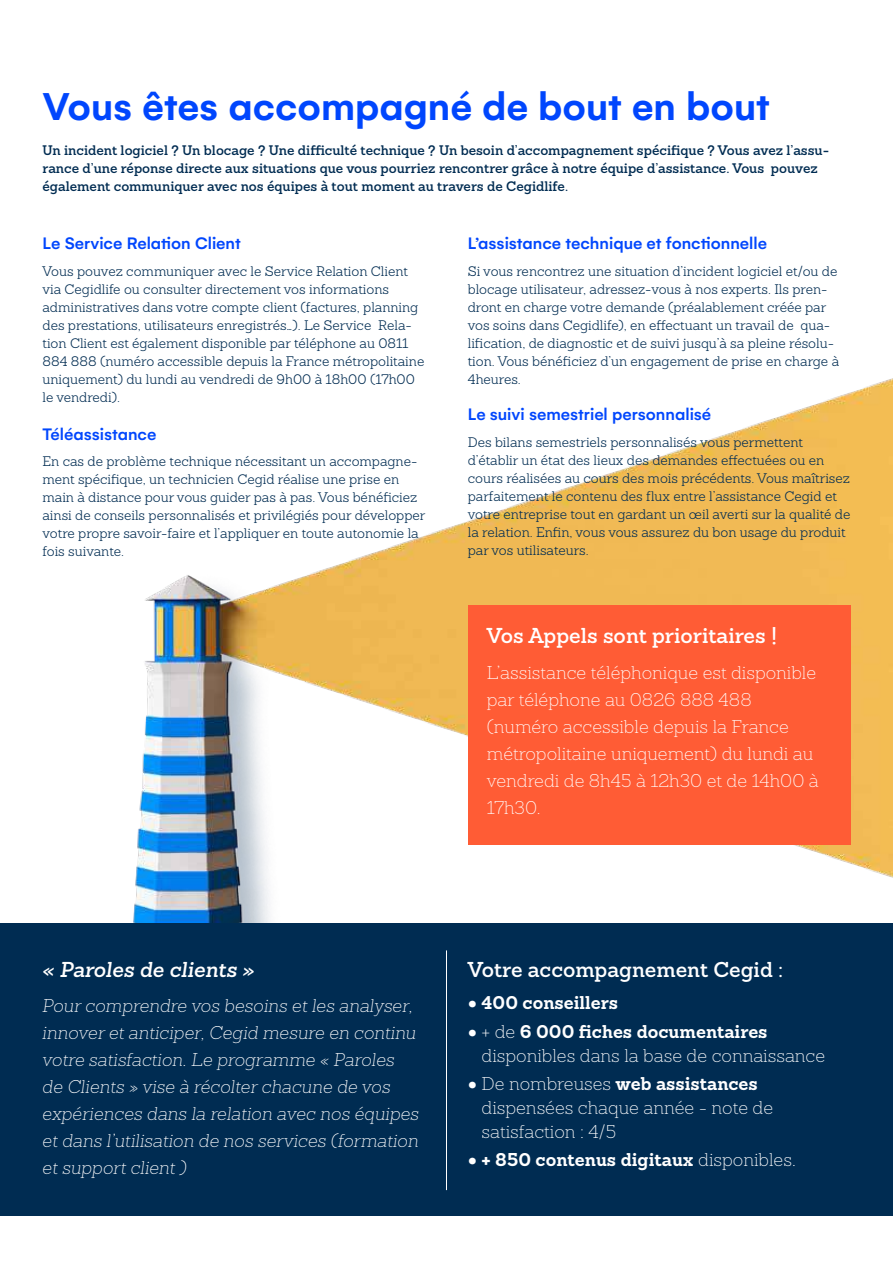
<style>
.page{position:relative;width:893px;height:1263px;background:#fff}
.page>*{position:absolute;margin:0;border:0;box-sizing:border-box;transform-origin:0 0}
.t1{font:600 42px "Gelion";color:#0046fd}
.t2{font:600 21px "Sanchez";color:#fff}
.t3{font:italic 600 21px "Sanchez";color:#fff}
.t4{font:200 18px/27px "Sanchez";color:#fff}
.t5{font:italic 200 18px/27px "Sanchez";color:#fff}
.t6{font:500 18px "Gelion";color:#0046fd}
.t7{font:700 18px "Sanchez";color:#fff}
.t8{font:300 13.5px/18px "Sanchez";color:#002c52}
.t9{font:600 13.5px/18px "Sanchez";color:#002c52}
.s1{font-family:"Gelion";font-weight:600}
.s2{font-weight:700}
.s3{font-weight:200}
</style>
<div class="page">
<img style="left:133px;top:378px;width:760px;height:545px">
<div style="left:468px;top:605px;width:382px;height:240px;background:#ff5c35"></div>
<div style="left:0;top:923px;width:893px;height:292px;background:#002c52"></div>
<hr style="left:446px;top:950px;width:1px;height:240px;background:#fff">
<h1 class="t1" style="left:43px;top:91px;width:729px">Vous êtes accompagné de bout en bout</h1>
<p class="t9" style="left:43px;top:143px;width:788px">Un incident logiciel ? Un blocage ? Une difficulté technique ? Un besoin d’accompagnement spécifique ? Vous avez l’assu&shy;rance d’une réponse directe aux situations que vous pourriez rencontrer grâce à notre équipe d’assistance. Vous pouvez également communiquer avec nos équipes à tout moment au travers de Cegidlife.</p>
<h3 class="t6" style="left:43px;top:237px;width:200px">Le Service Relation Client</h3>
<p class="t8" style="left:43px;top:263px;width:383px">Vous pouvez communiquer avec le Service Relation Client via Cegidlife ou consulter directement vos informations administratives dans votre compte client (factures, planning des prestations, utilisateurs enregistrés…). Le Service Rela&shy;tion Client est également disponible par téléphone au 0811<br>884 888 (numéro accessible depuis la France métropolitaine uniquement) du lundi au vendredi de 9h00 à 18h00 (17h00 le vendredi).</p>
<h3 class="t6" style="left:43px;top:427px;width:115px">Téléassistance</h3>
<p class="t8" style="left:43px;top:453px;width:384px">En cas de problème technique nécessitant un accompagne&shy;ment spécifique, un technicien Cegid réalise une prise en main à distance pour vous guider pas à pas. Vous bénéficiez ainsi de conseils personnalisés et privilégiés pour développer votre propre savoir-faire et l’appliquer en toute autonomie la fois suivante.</p>
<h3 class="t6" style="left:468px;top:237px;width:301px">L’assistance technique et fonctionnelle</h3>
<p class="t8" style="left:468px;top:263px;width:373px">Si vous rencontrez une situation d’incident logiciel et/ou de blocage utilisateur, adressez-vous à nos experts. Ils pren&shy;dront en charge votre demande (préalablement créée par vos soins dans Cegidlife), en effectuant un travail de qua&shy;lification, de diagnostic et de suivi jusqu’à sa pleine résolu&shy;tion. Vous bénéficiez d’un engagement de prise en charge à 4heures.</p>
<h3 class="t6" style="left:468px;top:408px;width:245px">Le suivi semestriel personnalisé</h3>
<p class="t8" style="left:468px;top:434px;width:384px">Des bilans semestriels personnalisés vous permettent d’établir un état des lieux des demandes effectuées ou en cours réalisées au cours des mois précédents. Vous maîtrisez parfaitement le contenu des flux entre l’assistance Cegid et votre entreprise tout en gardant un œil averti sur la qualité de la relation. Enfin, vous vous assurez du bon usage du produit par vos utilisateurs.</p>
<h2 class="t2" style="left:487px;top:627px;width:292px">Vos Appels sont prioritaires !</h2>
<h3 class="t4" style="left:487px;top:661px;width:333px">L’assistance téléphonique est disponible par téléphone au 0826 888 488 (numéro accessible depuis la France métropolitaine uniquement) du lundi au vendredi de 8h45 à 12h30 et de 14h00 à<br>17h30.</h3>
<h2 class="t3" style="left:42px;top:957px;width:214px">« Paroles de clients »</h2>
<p class="t5" style="left:42px;top:994px;width:378px">Pour comprendre vos besoins et les analyser, innover et anticiper, Cegid mesure en continu votre satisfaction. Le programme « Paroles de Clients » vise à récolter chacune de vos expériences dans la relation avec nos équipes et dans l’utilisation de nos services (formation et support client )</p>
<h2 class="t2" style="left:468px;top:960px;width:317px">Votre accompagnement Cegid :</h2>
<h3 class="t7" style="left:468px;top:996px;width:152px"><span class="s1">•</span> 400 conseillers</h3>
<h3 class="t4" style="left:482px;top:1021px;width:345px;line-height:24px;text-indent:-14px"><span class="s1">•</span> + de <span class="s2">6 000 fiches documentaires </span>disponibles dans la base de connaissance</h3>
<h3 class="t4" style="left:482px;top:1073px;width:293px;line-height:24px;text-indent:-14px"><span class="s1">•</span> De nombreuses <span class="s2">web assistances </span>dispensées chaque année - note de satisfaction : 4/5</h3>
<h3 class="t7" style="left:468px;top:1153px;width:330px"><span class="s1">•</span> + 850 contenus digitaux <span class="s3">disponibles.</span></h3>
</div>
